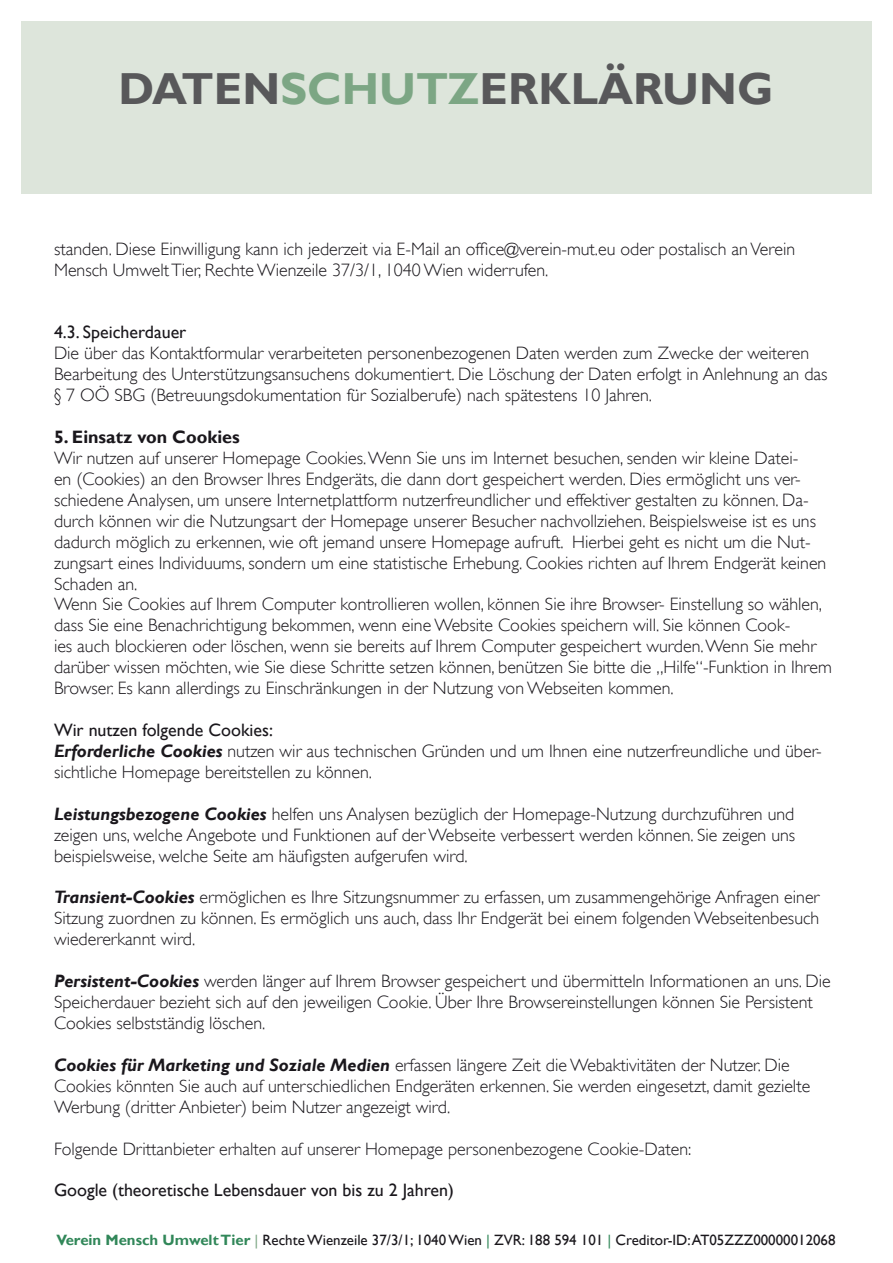
<style>
.page{position:relative;width:893px;height:1263px;background:#fff}
.page>*{position:absolute;margin:0;border:0;box-sizing:border-box;transform-origin:0 0}
.t1{font:700 44.85px "Gill Sans";color:#58585a}
.t2{font:300 18px/20.9px "Gill Sans";color:#1a171c}
.reg{font:18px "Gill Sans";color:#1a171c}
.bold{font:700 18px "Gill Sans";color:#1a171c}
.t3{font:15px "Gill Sans";color:#1a171c}
.s1{color:#7ca684}
.s2{font-weight:700;font-style:italic}
.s3{font-weight:700;color:#318759}
.s4{color:#318759}
</style>
<div class="page">
<div style="left:21px;top:21px;width:851px;height:173px;background:#dde5db"></div>
<h1 class="t1" style="left:119px;top:62px;width:656px">Daten<span class="s1">schutz</span>erklärung</h1>
<p class="t2" style="left:54px;top:238px;width:743px">standen. Diese Einwilligung kann ich jederzeit via E-Mail an office@verein-mut.eu oder postalisch an Verein<br>Mensch Umwelt Tier, Rechte Wienzeile 37/3/1, 1040 Wien widerrufen.</p>
<p class="reg" style="left:54px;top:322px;width:134px">4.3. Speicherdauer</p>
<p class="t2" style="left:54px;top:343px;width:775px">Die über das Kontaktformular verarbeiteten personenbezogenen Daten werden zum Zwecke der weiteren<br>Bearbeitung des Unterstützungsansuchens dokumentiert. Die Löschung der Daten erfolgt in Anlehnung an das § 7 OÖ SBG (Betreuungsdokumentation für Sozialberufe) nach spätestens 10 Jahren.</p>
<p class="bold" style="left:54px;top:426px;width:187px">5. Einsatz von Cookies</p>
<p class="t2" style="left:54px;top:447px;width:774px">Wir nutzen auf unserer Homepage Cookies. Wenn Sie uns im Internet besuchen, senden wir kleine Datei-<br>en (Cookies) an den Browser Ihres Endgeräts, die dann dort gespeichert werden. Dies ermöglicht uns ver&shy;schiedene Analysen, um unsere Internetplattform nutzerfreundlicher und effektiver gestalten zu können. Da&shy;durch können wir die Nutzungsart der Homepage unserer Besucher nachvollziehen. Beispielsweise ist es uns dadurch möglich zu erkennen, wie oft jemand unsere Homepage aufruft. Hierbei geht es nicht um die Nut&shy;zungsart eines Individuums, sondern um eine statistische Erhebung. Cookies richten auf Ihrem Endgerät keinen Schaden an.</p>
<p class="t2" style="left:54px;top:594px;width:779px">Wenn Sie Cookies auf Ihrem Computer kontrollieren wollen, können Sie ihre Browser- Einstellung so wählen, dass Sie eine Benachrichtigung bekommen, wenn eine Website Cookies speichern will. Sie können Cook-<br>ies auch blockieren oder löschen, wenn sie bereits auf Ihrem Computer gespeichert wurden. Wenn Sie mehr darüber wissen möchten, wie Sie diese Schritte setzen können, benützen Sie bitte die „Hilfe“-Funktion in Ihrem Browser. Es kann allerdings zu Einschränkungen in der Nutzung von Webseiten kommen.</p>
<p class="reg" style="left:54px;top:719px;width:220px">Wir nutzen folgende Cookies:</p>
<p class="t2" style="left:54px;top:740px;width:769px"><span class="s2">Erforderliche Cookies</span> nutzen wir aus technischen Gründen und um Ihnen eine nutzerfreundliche und über&shy;sichtliche Homepage bereitstellen zu können.</p>
<p class="t2" style="left:54px;top:803px;width:743px;text-align:justify"><span class="s2">Leistungsbezogene Cookies</span> helfen uns Analysen bezüglich der Homepage-Nutzung durchzuführen und zeigen uns, welche Angebote und Funktionen auf der Webseite verbessert werden können. Sie zeigen uns beispielsweise, welche Seite am häufigsten aufgerufen wird.</p>
<p class="t2" style="left:54px;top:887px;width:767px;text-align:justify"><span class="s2">Transient-Cookies</span> ermöglichen es Ihre Sitzungsnummer zu erfassen, um zusammengehörige Anfragen einer Sitzung zuordnen zu können. Es ermöglich uns auch, dass Ihr Endgerät bei einem folgenden Webseitenbesuch wiedererkannt wird.</p>
<p class="t2" style="left:54px;top:970px;width:778px"><span class="s2">Persistent-Cookies</span> werden länger auf Ihrem Browser gespeichert und übermitteln Informationen an uns. Die<br>Speicherdauer bezieht sich auf den jeweiligen Cookie. Über Ihre Browsereinstellungen können Sie Persistent<br>Cookies selbstständig löschen.</p>
<p class="t2" style="left:54px;top:1054px;width:758px"><span class="s2">Cookies für Marketing und Soziale Medien</span> erfassen längere Zeit die Webaktivitäten der Nutzer. Die<br>Cookies könnten Sie auch auf unterschiedlichen Endgeräten erkennen. Sie werden eingesetzt, damit gezielte<br>Werbung (dritter Anbieter) beim Nutzer angezeigt wird.</p>
<p class="t2" style="left:54px;top:1138px;width:639px">Folgende Drittanbieter erhalten auf unserer Homepage personenbezogene Cookie-Daten:</p>
<p class="reg" style="left:54px;top:1180px;width:401px">Google (theoretische Lebensdauer von bis zu 2 Jahren)</p>
<p class="t3" style="left:56px;top:1231px;width:781px"><span class="s3">Verein Mensch Umwelt Tier</span> <span class="s1">|</span> Rechte Wienzeile 37/3/1; 1040 Wien <span class="s4">|</span> ZVR: 188 594 101 <span class="s4">|</span> Creditor-ID: AT05ZZZ00000012068</p>
</div>
